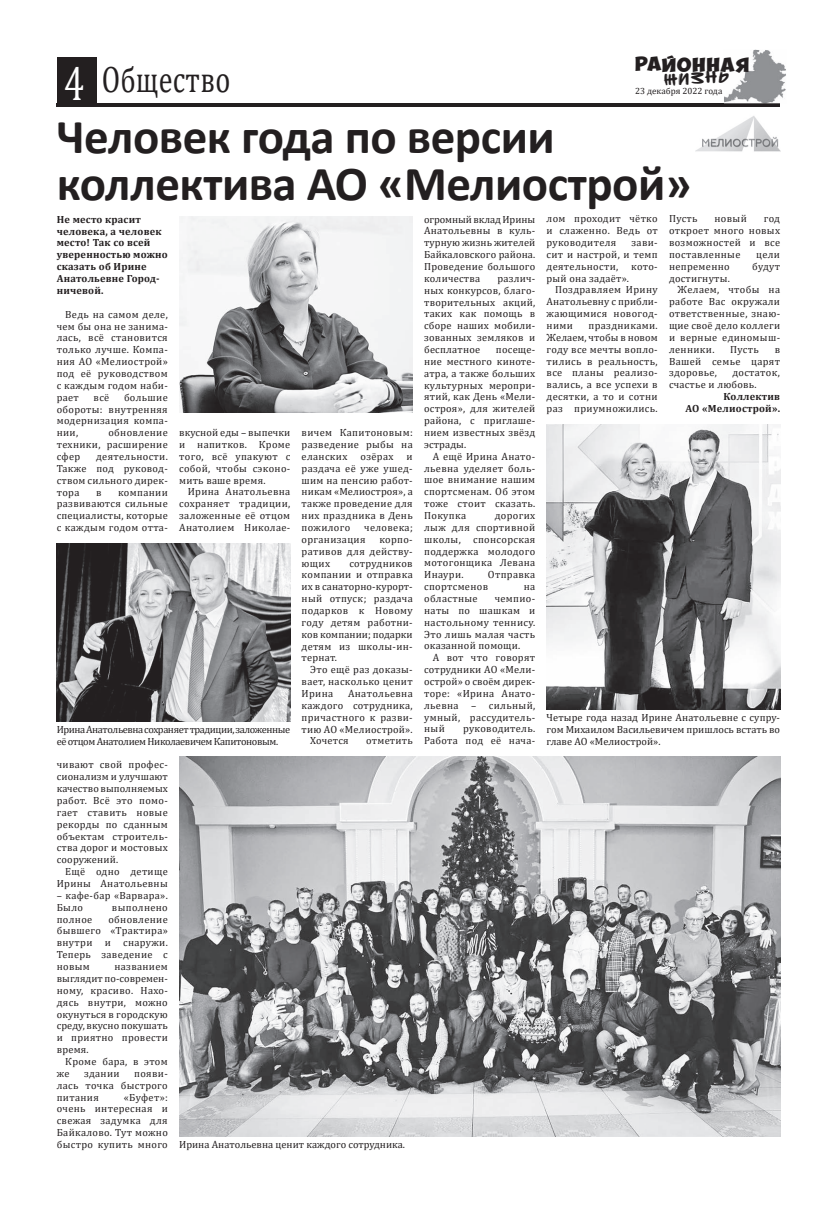
<style>
.page{position:relative;width:817px;height:1205px;background:#fff}
.page>*{position:absolute;margin:0;border:0;box-sizing:border-box;transform-origin:0 0}
.t1{font:49.2px "Cambria";color:#fff;scale:.76 1}
.t2{font:700 49px/47px "Calibri";letter-spacing:-.01em;color:#231f20}
.t3{font:36.9px "Cambria";letter-spacing:.01em;color:#231f20;scale:.76 1}
.t4{font:18px "Sprite Graffiti";color:#231f20;scale:1.25 1}
.t5{font:14px "Obelix Pro";letter-spacing:.06em;color:#231f20;scale:1.25 1}
.t6{font:10.4px/11.9px "Cambria";letter-spacing:.03em;color:#231f20;text-align:justify}
.t7{font:700 10.4px/11.9px "Cambria";letter-spacing:.02em;color:#231f20}
.t8{font:10.4px/11.9px "Cambria";letter-spacing:-.04em;color:#231f20}
.t9{font:10.4px "Cambria";color:#231f20}
.t10{font:9px "Cambria";color:#231f20}
</style>
<div class="page">
<div style="left:57px;top:57px;width:39px;height:46px;background:#231f20"></div>
<hr style="left:57px;top:103px;width:723px;height:3px;background:#231f20">
<img style="left:724px;top:50px;width:61px;height:53px">
<img style="left:723px;top:103px;width:57px;height:1px">
<img style="left:179px;top:217px;width:233px;height:195px">
<img style="left:546px;top:424px;width:234px;height:285px">
<img style="left:57px;top:543px;width:233px;height:178px">
<img style="left:179px;top:756px;width:601px;height:380px">
<img style="left:695px;top:116px;width:85px;height:36px">
<h1 class="t1" style="left:64px;top:54px;width:29px">4</h1>
<h3 class="t5" style="left:635px;top:59px;width:93px">РАЙОННАЯ</h3>
<h3 class="t3" style="left:102px;top:58px;width:171px">Общество</h3>
<h3 class="t4" style="left:663px;top:69px;width:54px;rotate:-2deg">ЖИЗНЬ</h3>
<p class="t10" style="left:635px;top:86px;width:89px">23 декабря 2022 года</p>
<h2 class="t2" style="left:57px;top:112px;width:636px">Человек года по версии коллектива АО «Мелиострой»</h2>
<p class="t7" style="left:57px;top:213px;width:112px">Не место красит человека, а человек место! Так со всей уверенностью можно сказать об Ирине<br>Анатольевне Город&shy;ничевой.</p>
<p class="t6" style="left:57px;top:308px;width:113px;text-indent:9px">Ведь на самом деле, чем бы она не занима&shy;лась, всё становится только лучше. Компа&shy;ния АО «Мелиострой» под её руководством с каждым годом наби&shy;рает</p>
<p class="t6" style="left:57px;top:391px;width:113px;text-indent:67px">большие обороты: внутренняя модернизация компа&shy;нии,</p>
<p class="t6" style="left:94px;top:391px;width:17px">всё</p>
<p class="t6" style="left:57px;top:427px;width:113px;text-indent:52px">обновление техники, расширение сфер</p>
<p class="t6" style="left:57px;top:450px;width:113px;text-indent:39px">деятельности.<br>Также под руковод&shy;ством сильного дирек&shy;тора</p>
<p class="t6" style="left:57px;top:486px;width:113px;text-indent:61px">компании развиваются сильные специалисты, которые с каждым годом отта-</p>
<p class="t6" style="left:96px;top:486px;width:7px">в</p>
<p class="t6" style="left:179px;top:427px;width:113px">вкусной еды – выпечки и напитков. Кроме того, всё упакуют с собой, чтобы сэконо&shy;мить ваше время.</p>
<p class="t6" style="left:179px;top:486px;width:113px;text-indent:9px">Ирина Анатольевна сохраняет традиции, заложенные её отцом Анатолием Николае-</p>
<p class="t8" style="left:57px;top:723px;width:235px">Ирина Анатольевна сохраняет традиции, заложенные её отцом Анатолием Николаевичем Капитоновым.</p>
<p class="t6" style="left:57px;top:759px;width:113px">чивают свой профес&shy;сионализм и улучшают качество выполняемых работ. Всё это помо&shy;гает ставить новые рекорды по сданным объектам строитель&shy;ства дорог и мостовых сооружений.</p>
<p class="t6" style="left:57px;top:865px;width:113px;text-align:right">Ещё одно детище<br>Ирины Анатольевны</p>
<p class="t6" style="left:57px;top:889px;width:113px">– кафе-бар «Варвара».<br>Было</p>
<p class="t6" style="left:112px;top:901px;width:57px">выполнено</p>
<p class="t6" style="left:301px;top:427px;width:113px">вичем Капитоновым: разведение рыбы на еланских</p>
<p class="t6" style="left:360px;top:450px;width:34px">озёрах</p>
<p class="t6" style="left:301px;top:450px;width:113px;text-indent:105px">и раздача её уже ушед&shy;шим на пенсию работ&shy;никам «Мелиостроя», а также проведение для них праздника в День пожилого</p>
<p class="t6" style="left:301px;top:521px;width:113px;text-indent:63px">человека; организация</p>
<p class="t6" style="left:301px;top:533px;width:113px;text-indent:78px">корпо&shy;ративов для действу&shy;ющих</p>
<p class="t6" style="left:301px;top:557px;width:113px;text-indent:48px">сотрудников компании и отправка их в санаторно-курорт&shy;ный отпуск; раздача подарков к Новому году детям работни&shy;ков компании; подарки детям из школы-ин&shy;тернат.</p>
<p class="t6" style="left:301px;top:664px;width:113px;text-indent:9px">Это ещё раз доказы&shy;вает, насколько ценит Ирина</p>
<p class="t6" style="left:348px;top:687px;width:66px">Анатольевна</p>
<p class="t6" style="left:301px;top:699px;width:113px">каждого сотрудника,</p>
<p class="t6" style="left:301px;top:711px;width:113px">причастного к разви-</p>
<p class="t6" style="left:301px;top:723px;width:113px">тию АО «Мелиострой».</p>
<p class="t6" style="left:310px;top:735px;width:40px">Хочется</p>
<p class="t6" style="left:366px;top:735px;width:48px">отметить</p>
<p class="t6" style="left:57px;top:913px;width:113px;text-indent:52px">обновление бывшего «Трактира» внутри и снаружи.<br>Теперь заведение с новым</p>
<p class="t6" style="left:57px;top:913px;width:37px">полное</p>
<p class="t6" style="left:57px;top:960px;width:113px;text-indent:58px">названием выглядит по-современ&shy;ному, красиво. Нахо&shy;дясь внутри, можно окунуться в городскую среду, вкусно покушать и приятно провести время.</p>
<p class="t6" style="left:57px;top:1055px;width:113px;text-indent:9px">Кроме бара, в этом же</p>
<p class="t6" style="left:57px;top:1067px;width:113px;text-indent:77px">появи&shy;лась точка быстрого питания</p>
<p class="t6" style="left:84px;top:1067px;width:37px">здании</p>
<p class="t6" style="left:57px;top:1091px;width:113px;text-indent:67px">«Буфет»: очень интересная и свежая задумка для Байкалово. Тут можно быстро купить много</p>
<p class="t9" style="left:179px;top:1138px;width:227px">Ирина Анатольевна ценит каждого сотрудника.</p>
<p class="t6" style="left:424px;top:213px;width:113px">огромный вклад Ирины Анатольевны в куль&shy;турную жизнь жителей Байкаловского района.<br>Проведение большого количества</p>
<p class="t6" style="left:424px;top:272px;width:113px;text-indent:73px">различ&shy;ных конкурсов, благо&shy;творительных акций, таких как помощь в сборе наших мобили&shy;зованных земляков и бесплатное</p>
<p class="t6" style="left:424px;top:343px;width:113px;text-indent:72px">посеще&shy;ние местного киноте&shy;атра, а также больших культурных меропри&shy;ятий, как День «Мели&shy;остроя», для жителей района, с приглаше&shy;нием известных звёзд эстрады.</p>
<p class="t6" style="left:424px;top:450px;width:113px;text-indent:9px">А ещё Ирина Анато&shy;льевна уделяет боль&shy;шое внимание нашим спортсменам. Об этом тоже стоит сказать.<br>Покупка</p>
<p class="t6" style="left:424px;top:509px;width:113px;text-indent:71px">дорогих лыж для спортивной школы, спонсорская поддержка молодого мотогонщика Левана Инаури.</p>
<p class="t6" style="left:424px;top:569px;width:113px;text-indent:64px">Отправка спортсменов</p>
<p class="t6" style="left:523px;top:580px;width:13px">на</p>
<p class="t6" style="left:424px;top:592px;width:55px">областные</p>
<p class="t6" style="left:424px;top:592px;width:113px;text-indent:70px">чемпио&shy;наты по шашкам и настольному теннису.<br>Это лишь малая часть оказанной помощи.</p>
<p class="t6" style="left:424px;top:652px;width:113px;text-indent:9px">А вот что говорят сотрудники АО «Мели&shy;острой» о своём дирек&shy;торе: «Ирина Анато&shy;льевна – сильный, умный, рассудитель&shy;ный</p>
<p class="t6" style="left:424px;top:723px;width:113px;text-align:right">руководитель.<br>Работа под её нача-</p>
<p class="t6" style="left:546px;top:213px;width:112px">лом проходит чётко и слаженно. Ведь от руководителя</p>
<p class="t6" style="left:546px;top:236px;width:112px;text-indent:85px">зави&shy;сит и настрой, и темп деятельности, кото&shy;рый она задаёт».</p>
<p class="t6" style="left:546px;top:284px;width:113px;text-indent:9px">Поздравляем Ирину Анатольевну с прибли&shy;жающимися новогод&shy;ними</p>
<p class="t6" style="left:546px;top:319px;width:113px;text-indent:42px">праздниками.<br>Желаем, чтобы в новом году все мечты вопло&shy;тились в реальность, все планы реализо&shy;вались, а все успехи в десятки, а то и сотни раз приумножились.</p>
<p class="t6" style="left:669px;top:213px;width:30px">Пусть</p>
<p class="t6" style="left:714px;top:213px;width:34px">новый</p>
<p class="t6" style="left:669px;top:213px;width:113px;text-indent:95px">год откроет много новых возможностей и все поставленные</p>
<p class="t6" style="left:756px;top:248px;width:25px">цели</p>
<p class="t6" style="left:669px;top:260px;width:62px">непременно</p>
<p class="t6" style="left:752px;top:260px;width:30px">будут</p>
<p class="t6" style="left:669px;top:272px;width:62px">достигнуты.</p>
<p class="t6" style="left:677px;top:284px;width:104px">Желаем, чтобы на</p>
<p class="t6" style="left:669px;top:296px;width:112px">работе Вас окружали</p>
<p class="t6" style="left:669px;top:308px;width:112px">ответственные, знаю-</p>
<p class="t6" style="left:669px;top:319px;width:113px">щие своё дело коллеги</p>
<p class="t6" style="left:669px;top:331px;width:113px">и верные единомыш-</p>
<p class="t6" style="left:669px;top:343px;width:47px">ленники.</p>
<p class="t6" style="left:730px;top:343px;width:30px">Пусть</p>
<p class="t6" style="left:669px;top:343px;width:112px;text-indent:106px">в Вашей семье царят здоровье,</p>
<p class="t6" style="left:669px;top:367px;width:112px;text-indent:63px">достаток, счастье и любовь.</p>
<p class="t7" style="left:685px;top:390px;width:96px;text-align:right">Коллектив<br>АО «Мелиострой».</p>
<p class="t6" style="left:546px;top:711px;width:235px">Четыре года назад Ирине Анатольевне с супру&shy;гом Михаилом Васильевичем пришлось встать во главе АО «Мелиострой».</p>
</div>
